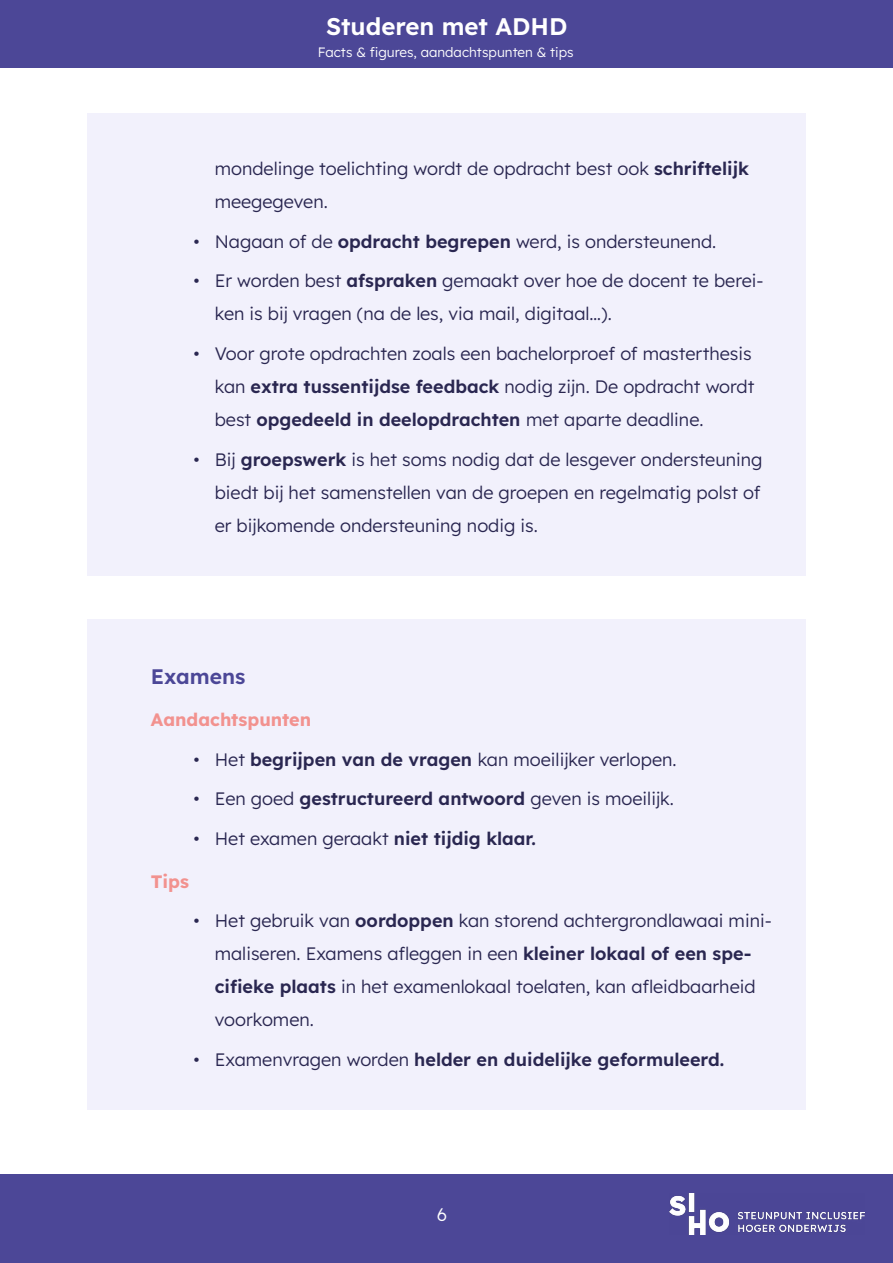
<style>
.page{position:relative;width:893px;height:1263px;background:#fff}
.page>*{position:absolute;margin:0;border:0;box-sizing:border-box;transform-origin:0 0}
.Koptekst_pagina_fiche{font:600 24px "Lexend";color:#fff}
.t1{font:600 21px "Lexend";color:#4c4797}
.lijst{font:300 18px/33px "Lexend";color:#2a2751}
.lijst-2{font:600 18px "Lexend";color:#2a2751}
.t2{font:700 18px "Lexend";color:#f2928f}
.t3{font:300 18px "Lexend";color:#fff}
.Koptekst_pagina_fiche-2{font:300 13.5px "Lexend";color:#fff}
.s1{font-weight:600}
.s2{font-weight:300}
</style>
<div class="page">
<div style="left:0;top:0;width:893px;height:67px;background:#4c4797"></div>
<div style="left:0;top:1174px;width:893px;height:89px;background:#4c4797"></div>
<img style="left:670px;top:1193px;width:194px;height:41px">
<div style="left:87px;top:113px;width:719px;height:462px;background:#f2f1fc"></div>
<div style="left:87px;top:619px;width:719px;height:490px;background:#f2f1fc"></div>
<p class="Koptekst_pagina_fiche" style="left:326px;top:8px;width:243px">Studeren met ADHD</p>
<p class="Koptekst_pagina_fiche-2" style="left:318px;top:42px;width:257px">Facts &amp; figures, aandachtspunten &amp; tips</p>
<p class="lijst" style="left:215px;top:151px;width:536px">mondelinge toelichting wordt de opdracht best ook <span class="s1">schriftelijk </span>meegegeven.</p>
<p class="lijst" style="left:193px;top:224px;width:524px">• Nagaan of de <span class="s1">opdracht begrepen</span> werd, is ondersteunend.</p>
<p class="lijst" style="left:215px;top:263px;width:550px;text-indent:-21px">• Er worden best <span class="s1">afspraken</span> gemaakt over hoe de docent te berei&shy;ken is bij vragen (na de les, via mail, digitaal…).</p>
<p class="lijst" style="left:215px;top:336px;width:541px;text-indent:-21px">• Voor grote opdrachten zoals een bachelorproef of masterthesis kan <span class="s1">extra tussentijdse feedback</span> nodig zijn. De opdracht wordt best <span class="s1">opgedeeld in deelopdrachten</span> met aparte deadline.</p>
<p class="lijst" style="left:215px;top:442px;width:549px;text-align:justify;text-indent:-21px">• Bij <span class="s1">groepswerk</span> is het soms nodig dat de lesgever ondersteuning biedt bij het samenstellen van de groepen en regelmatig polst of er bijkomende ondersteuning nodig is.</p>
<h3 class="t1" style="left:151px;top:660px;width:96px">Examens</h3>
<h4 class="t2" style="left:151px;top:705px;width:162px">Aandachtspunten</h4>
<p class="lijst" style="left:193px;top:742px;width:485px">• Het <span class="s1">begrijpen van de vragen</span> kan moeilijker verlopen.</p>
<p class="lijst" style="left:193px;top:781px;width:482px">• Een goed <span class="s1">gestructureerd antwoord</span> geven is moeilijk.</p>
<p class="lijst" style="left:193px;top:821px;width:344px">• Het examen geraakt <span class="s1">niet tijdig klaar.</span></p>
<h4 class="t2" style="left:151px;top:867px;width:39px">Tips</h4>
<p class="lijst" style="left:215px;top:903px;width:559px;text-indent:-21px">• Het gebruik van <span class="s1">oordoppen</span> kan storend achtergrondlawaai mini&shy;maliseren. Examens afleggen in een <span class="s1">kleiner lokaal of een spe&shy;cifieke plaats</span> in het examenlokaal toelaten, kan afleidbaarheid voorkomen.</p>
<p class="lijst-2" style="left:193px;top:1046px;width:532px"><span class="s2">• Examenvragen worden</span> helder en duidelijke geformuleerd.</p>
<p class="t3" style="left:437px;top:1202px;width:12px">6</p>
</div>
